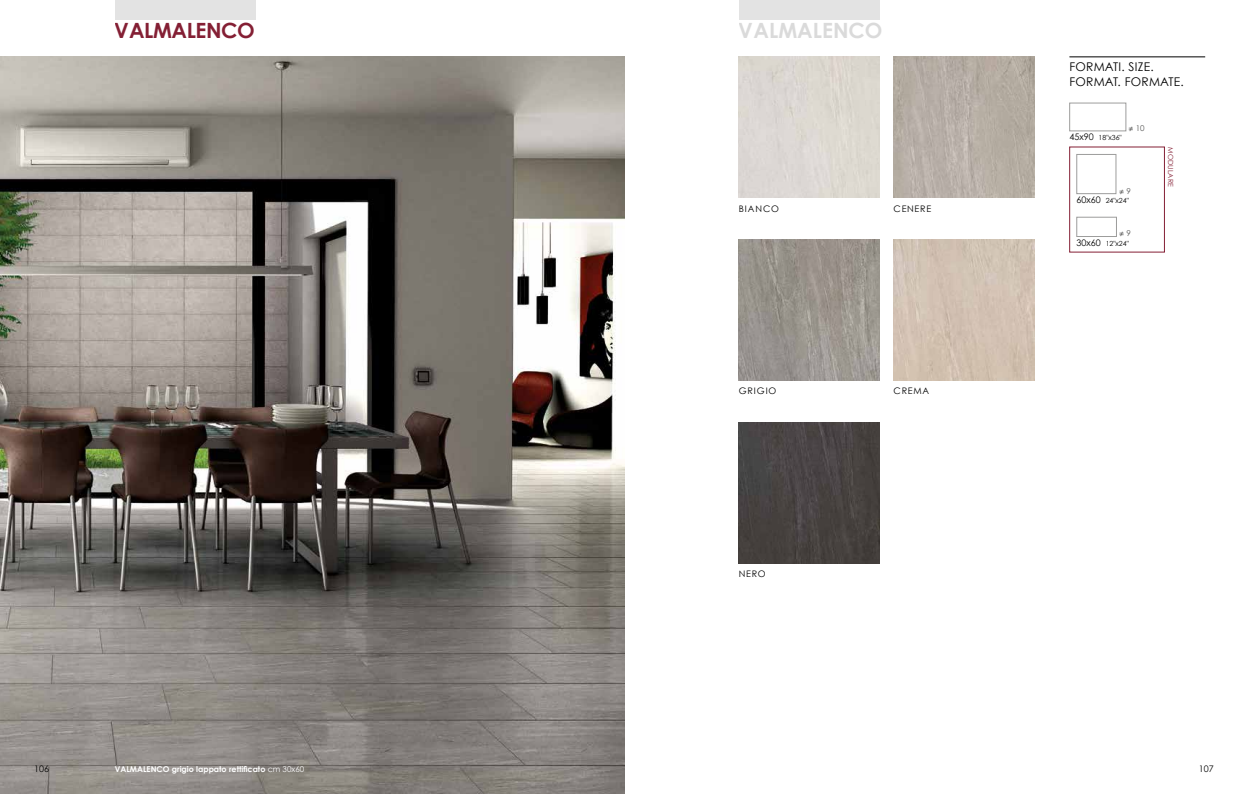
<style>
.page{position:relative;width:1248px;height:794px;background:#fff}
.page>*{position:absolute;margin:0;border:0;box-sizing:border-box;transform-origin:0 0}
.t1{font:700 21px "Century Gothic";letter-spacing:-.02em;color:#841f34}
.t2{font:700 21px "Century Gothic";color:#dadada}
.t3{font:12px/14.4px "Century Gothic";letter-spacing:.02em;color:#000}
.t4{font:9px "Century Gothic";letter-spacing:.08em;color:#000}
.t5{font:700 8px "Century Gothic";color:#fff}
.t6{font:8px "Helvetica";color:#575756}
.t7{font:8px "Century Gothic";color:#575756}
.t8{font:7px "Century Gothic";color:#000}
.t9{font:7px "Century Gothic";letter-spacing:.02em;color:#841f34}
.s1{font-family:"Helvetica"}
.s2{font-size:9px}
.s3{font-family:"Century Gothic"}
.s4{font-weight:400}
</style>
<div class="page">
<img style="left:0;top:57px;width:624px;height:737px">
<div style="left:1076px;top:154px;width:40px;height:40px;border:1px solid #9d9d9c"></div>
<div style="left:1076px;top:217px;width:40px;height:20px;border:1px solid #9d9d9c"></div>
<div style="left:1069px;top:103px;width:56px;height:28px;border:1px solid #9d9d9c"></div>
<div style="left:115px;top:0;width:140px;height:20px;background:#e3e3e3"></div>
<div style="left:738px;top:0;width:141px;height:20px;background:#e3e3e3"></div>
<hr style="left:1069px;top:57px;width:135px;height:1px;background:#000">
<div style="left:738px;top:57px;width:141px;height:140px;background:#dcd8d1"></div>
<img style="left:893px;top:57px;width:140px;height:140px">
<img style="left:738px;top:240px;width:141px;height:140px">
<img style="left:893px;top:240px;width:140px;height:140px">
<img style="left:738px;top:423px;width:141px;height:140px">
<h1 class="t1" style="left:115px;top:18px;width:141px">VALMALENCO</h1>
<h1 class="t2" style="left:738px;top:18px;width:145px">VALMALENCO</h1>
<p class="t4" style="left:738px;top:203px;width:42px">BIANCO</p>
<p class="t4" style="left:893px;top:203px;width:39px">CENERE</p>
<p class="t4" style="left:738px;top:385px;width:39px">GRIGIO</p>
<p class="t4" style="left:893px;top:385px;width:37px">CREMA</p>
<p class="t4" style="left:738px;top:568px;width:28px">NERO</p>
<h2 class="t3" style="left:1069px;top:59px;width:116px">FORMATI. SIZE.<br>FORMAT. FORMATE.</h2>
<p class="t7" style="left:1128px;top:123px;width:17px"><span class="s1">≠</span> 10</p>
<p class="t8" style="left:1069px;top:133px;width:54px"><span class="s2">45x90</span> 18"x36"</p>
<p class="t6" style="left:1119px;top:185px;width:13px">≠ <span class="s3">9</span></p>
<p class="t8" style="left:1076px;top:196px;width:54px"><span class="s2">60x60</span> 24"x24"</p>
<p class="t6" style="left:1119px;top:227px;width:13px">≠ <span class="s3">9</span></p>
<p class="t8" style="left:1076px;top:239px;width:54px"><span class="s2">30x60</span> 12"x24"</p>
<p class="t9" style="left:1174px;top:147px;width:41px;rotate:90deg">MODULARE</p>
<p class="t4" style="left:34px;top:763px;width:16px">106</p>
<p class="t4" style="left:1198px;top:763px;width:16px">107</p>
<p class="t5" style="left:115px;top:763px;width:191px">VALMALENCO grigio lappato rettificato <span class="s4">cm 30x60</span></p>
</div>
